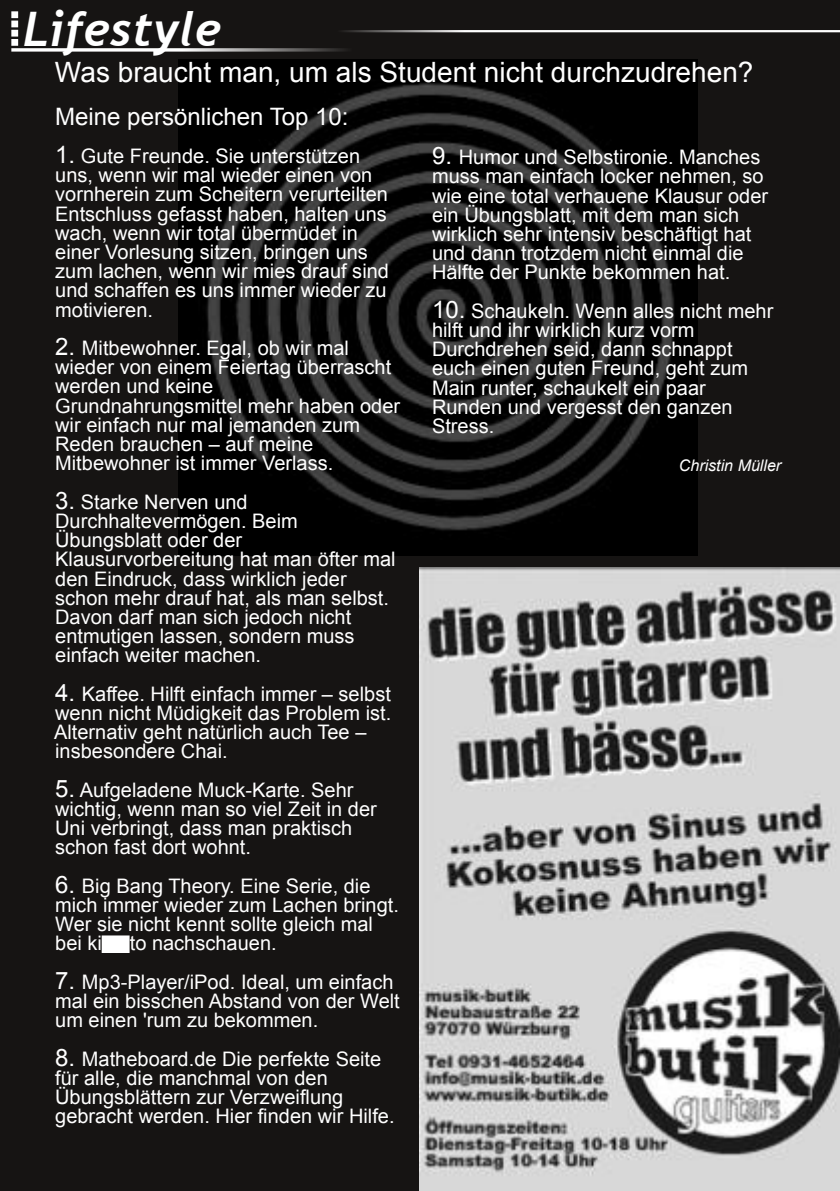
<style>
.page{position:relative;width:840px;height:1191px;background:#fff}
.page>*{position:absolute;margin:0;border:0;box-sizing:border-box;transform-origin:0 0}
.t1{font:italic 700 47.6px "Trebuchet";color:#fff}
.t2{font:28px "Arial";color:#fff}
.t3{font:24px "Arial";color:#fff}
.t4{font:20px/19.2px "Arial";color:#fff}
.t5{font:italic 16px "Arial";color:#fff}
.s1{font-size:24px}
</style>
<div class="page">
<div style="left:0;top:0;width:839px;height:1191px;background:#161413"></div>
<svg style="left:11px;top:11px;width:828px;height:41px;background:#232221"></svg>
<img style="left:178px;top:60px;width:518px;height:496px">
<div style="left:102px;top:936px;width:27px;height:16px;background:#fff"></div>
<img style="left:420px;top:567px;width:419px;height:624px">
<h1 class="t1" style="left:23px;top:2px;width:199px">Lifestyle</h1>
<h2 class="t2" style="left:55px;top:56px;width:699px">Was braucht man, um als Student nicht durchzudrehen?</h2>
<p class="t3" style="left:55px;top:102px;width:295px">Meine persönlichen Top 10:</p>
<p class="t4" style="left:55px;top:146px;width:335px"><span class="s1">1.</span> Gute Freunde. Sie unterstützen uns, wenn wir mal wieder einen von vornherein zum Scheitern verurteilten Entschluss gefasst haben, halten uns wach, wenn wir total übermüdet in einer Vorlesung sitzen, bringen uns zum lachen, wenn wir mies drauf sind und schaffen es uns immer wieder zu motivieren.</p>
<p class="t4" style="left:55px;top:338px;width:346px"><span class="s1">2.</span> Mitbewohner. Egal, ob wir mal wieder von einem Feiertag überrascht werden und keine<br>Grundnahrungsmittel mehr haben oder wir einfach nur mal jemanden zum<br>Reden brauchen – auf meine<br>Mitbewohner ist immer Verlass.</p>
<p class="t4" style="left:55px;top:492px;width:342px"><span class="s1">3.</span> Starke Nerven und<br>Durchhaltevermögen. Beim<br>Übungsblatt oder der<br>Klausurvorbereitung hat man öfter mal den Eindruck, dass wirklich jeder schon mehr drauf hat, als man selbst.<br>Davon darf man sich jedoch nicht entmutigen lassen, sondern muss einfach weiter machen.</p>
<p class="t4" style="left:54px;top:684px;width:338px"><span class="s1">4.</span> Kaffee. Hilft einfach immer – selbst wenn nicht Müdigkeit das Problem ist.<br>Alternativ geht natürlich auch Tee – insbesondere Chai.</p>
<p class="t4" style="left:55px;top:780px;width:323px"><span class="s1">5.</span> Aufgeladene Muck-Karte. Sehr wichtig, wenn man so viel Zeit in der<br>Uni verbringt, dass man praktisch schon fast dort wohnt.</p>
<p class="t4" style="left:55px;top:876px;width:345px"><span class="s1">6.</span> Big Bang Theory. Eine Serie, die mich immer wieder zum Lachen bringt.<br>Wer sie nicht kennt sollte gleich mal bei kino.to nachschauen.</p>
<p class="t4" style="left:55px;top:972px;width:346px"><span class="s1">7.</span> Mp3-Player/iPod. Ideal, um einfach mal ein bisschen Abstand von der Welt um einen 'rum zu bekommen.</p>
<p class="t4" style="left:55px;top:1049px;width:341px"><span class="s1">8.</span> Matheboard.de Die perfekte Seite für alle, die manchmal von den Übungsblättern zur Verzweiflung gebracht werden. Hier finden wir Hilfe.</p>
<p class="t4" style="left:432px;top:148px;width:337px"><span class="s1">9.</span> Humor und Selbstironie. Manches muss man einfach locker nehmen, so wie eine total verhauene Klausur oder ein Übungsblatt, mit dem man sich wirklich sehr intensiv beschäftigt hat und dann trotzdem nicht einmal die Hälfte der Punkte bekommen hat.</p>
<p class="t4" style="left:432px;top:301px;width:342px"><span class="s1">10.</span> Schaukeln. Wenn alles nicht mehr hilft und ihr wirklich kurz vorm<br>Durchdrehen seid, dann schnappt euch einen guten Freund, geht zum<br>Main runter, schaukelt ein paar<br>Runden und vergesst den ganzen<br>Stress.</p>
<p class="t5" style="left:678px;top:456px;width:104px">Christin Müller</p>
</div>
